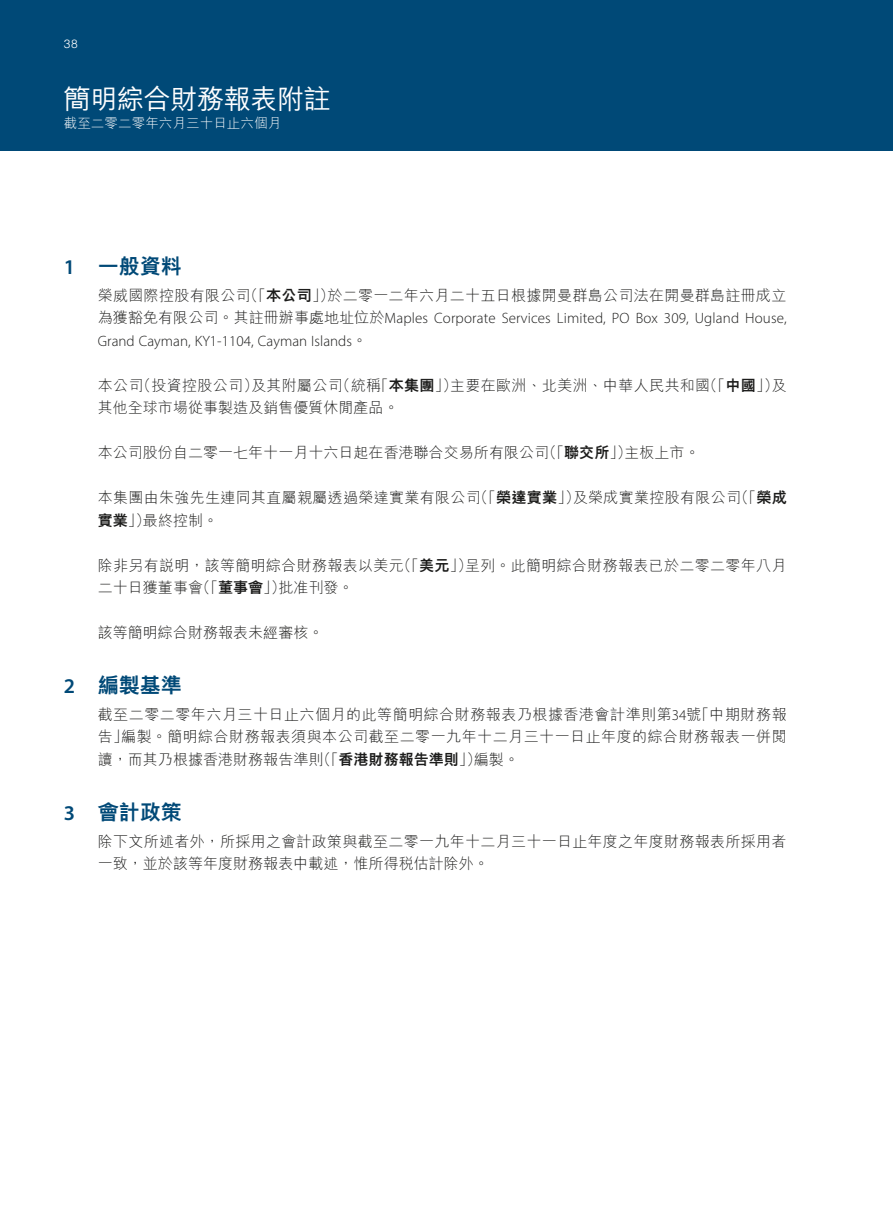
<style>
.page{position:relative;width:893px;height:1212px;background:#fff}
.page>*{position:absolute;margin:0;border:0;box-sizing:border-box;transform-origin:0 0}
.t1{font:500 27px "M Hei HK";letter-spacing:-.01em;color:#fff}
.t2{font:800 21px "M Hei HK";color:#004977}
.t3{font:300 15px/22.5px "M Hei HK";letter-spacing:.02em;color:#1c1c1b}
.t4{font:300 15px/22.5px "Myriad Pro";letter-spacing:.01em;color:#1c1c1b}
.t5{font:300 13.5px "M Hei HK";letter-spacing:.005em;color:#fff}
.t6{font:300 12px "Helvetica LT Std";color:#fff}
.s1{font-family:"Myriad Pro";font-weight:600}
.s2{font-weight:800}
.s3{font-family:"M Hei HK"}
.s4{font-family:"Myriad Pro"}
</style>
<div class="page">
<div style="left:0;top:0;width:893px;height:151px;background:#004977"></div>
<p class="t6" style="left:64px;top:36px;width:15px">38</p>
<h1 class="t1" style="left:64px;top:80px;width:269px">簡明綜合財務報表附註</h1>
<p class="t5" style="left:64px;top:114px;width:219px">截至二零二零年六月三十日止六個月</p>
<h2 class="t2" style="left:64px;top:251px;width:120px"><span class="s1">1</span> 一般資料</h2>
<p class="t3" style="left:98px;top:283px;width:690px">榮威國際控股有限公司（「<span class="s2">本公司</span>」）於二零一二年六月二十五日根據開曼群島公司法在開曼群島註冊成立</p>
<p class="t4" style="left:98px;top:307px;width:690px"><span class="s3">為獲豁免有限公司。其註冊辦事處地址位於</span>Maples Corporate Services Limited, PO Box 309, Ugland House,<br>Grand Cayman, KY1-1104, Cayman Islands<span class="s3">。</span></p>
<p class="t3" style="left:98px;top:373px;width:690px">本公司（投資控股公司）及其附屬公司（統稱「<span class="s2">本集團</span>」）主要在歐洲、北美洲、中華人民共和國（「<span class="s2">中國</span>」）及其他全球市場從事製造及銷售優質休閒產品。</p>
<p class="t3" style="left:98px;top:441px;width:603px">本公司股份自二零一七年十一月十六日起在香港聯合交易所有限公司（「<span class="s2">聯交所</span>」）主板上市。</p>
<p class="t3" style="left:98px;top:486px;width:691px">本集團由朱強先生連同其直屬親屬透過榮達實業有限公司（「<span class="s2">榮達實業</span>」）及榮成實業控股有限公司（「<span class="s2">榮成實業</span>」）最終控制。</p>
<p class="t3" style="left:98px;top:553px;width:690px">除非另有說明，該等簡明綜合財務報表以美元（「<span class="s2">美元</span>」）呈列。此簡明綜合財務報表已於二零二零年八月二十日獲董事會（「<span class="s2">董事會</span>」）批准刊發。</p>
<p class="t3" style="left:98px;top:621px;width:227px">該等簡明綜合財務報表未經審核。</p>
<h2 class="t2" style="left:64px;top:671px;width:120px"><span class="s1">2</span> 編製基準</h2>
<p class="t3" style="left:98px;top:703px;width:690px;text-align:justify">截至二零二零年六月三十日止六個月的此等簡明綜合財務報表乃根據香港會計準則第<span class="s4">34</span>號「中期財務報告」編製。簡明綜合財務報表須與本公司截至二零一九年十二月三十一日止年度的綜合財務報表一併閱讀，而其乃根據香港財務報告準則（「<span class="s2">香港財務報告準則</span>」）編製。</p>
<h2 class="t2" style="left:64px;top:797px;width:120px"><span class="s1">3</span> 會計政策</h2>
<p class="t3" style="left:98px;top:829px;width:690px">除下文所述者外，所採用之會計政策與截至二零一九年十二月三十一日止年度之年度財務報表所採用者一致，並於該等年度財務報表中載述，惟所得稅估計除外。</p>
</div>
